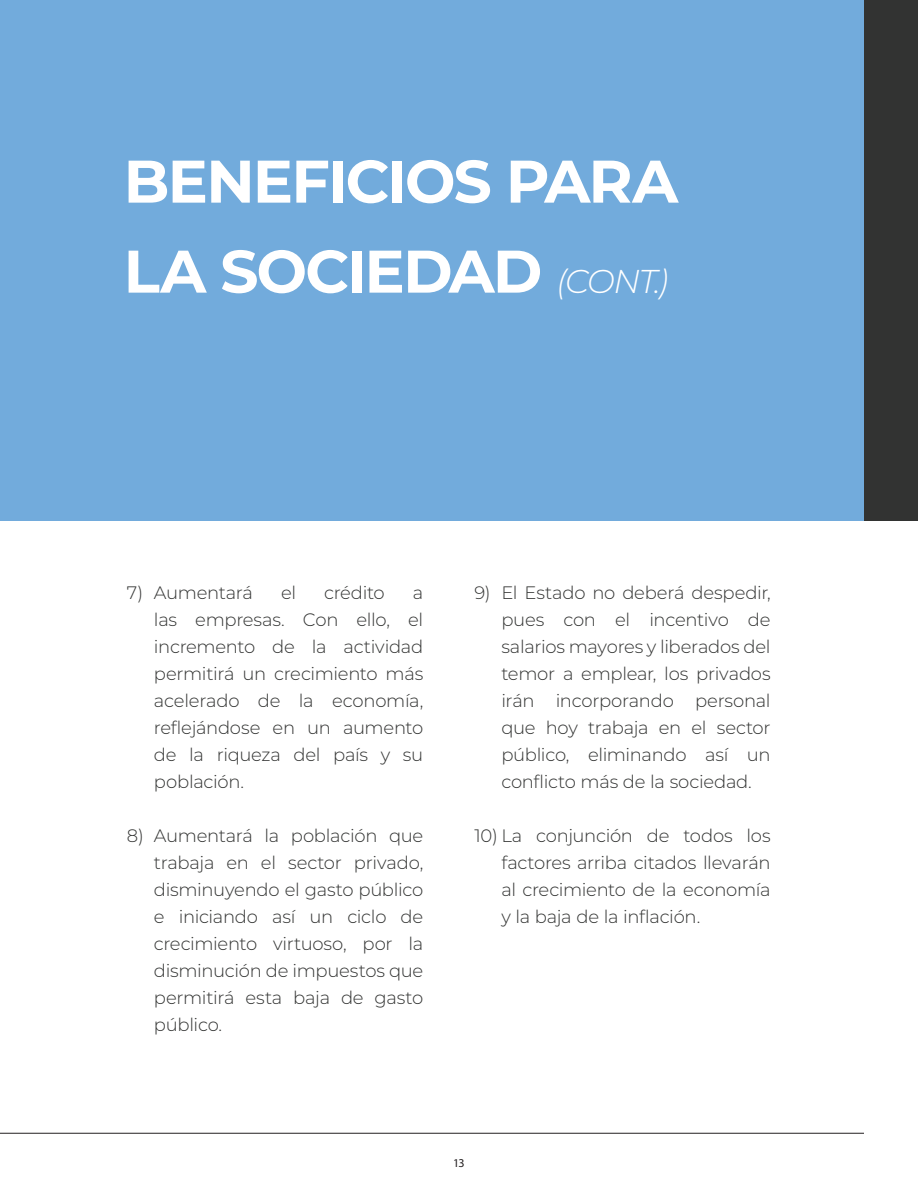
<style>
.page{position:relative;width:918px;height:1188px;background:#fff}
.page>*{position:absolute;margin:0;border:0;box-sizing:border-box;transform-origin:0 0}
.t1{font:700 60px/90px "Montserrat";letter-spacing:-.03em;color:#fff}
.t2{font:300 18px/27px "Montserrat";letter-spacing:-.015em;color:#323332;text-align:justify}
.t3{font:12px "Myriad Pro";color:#231f20}
.s1{font-weight:300;font-style:italic;font-size:33px}
</style>
<div class="page">
<hr style="left:0;top:1133px;width:864px;height:1px;background:#231f20">
<div style="left:0;top:0;width:864px;height:521px;background:#72abdc"></div>
<div style="left:864px;top:0;width:54px;height:521px;background:#323332"></div>
<h1 class="t1" style="left:124px;top:133px;width:556px">BENEFICIOS PARA<br>LA SOCIEDAD <span class="s1">(CONT.)</span></h1>
<p class="t2" style="left:127px;top:579px;width:128px">7) Aumentará</p>
<p class="t2" style="left:281px;top:579px;width:17px">el</p>
<p class="t2" style="left:324px;top:579px;width:62px">crédito</p>
<p class="t2" style="left:154px;top:579px;width:271px;text-indent:259px">a las empresas. Con ello, el incremento de la actividad permitirá un crecimiento más acelerado de la economía, reflejándose en un aumento de la riqueza del país y su población.</p>
<p class="t2" style="left:154px;top:822px;width:271px;text-indent:-27px">8) Aumentará la población que trabaja en el sector privado, disminuyendo el gasto público e iniciando así un ciclo de crecimiento virtuoso, por la disminución de impuestos que permitirá esta baja de gasto público.</p>
<p class="t2" style="left:501px;top:579px;width:271px;text-indent:-27px">9) El Estado no deberá despedir, pues con el incentivo de salarios mayores y liberados del temor a emplear, los privados irán incorporando personal que hoy trabaja en el sector público, eliminando así un conflicto más de la sociedad.</p>
<p class="t2" style="left:501px;top:822px;width:271px;text-indent:-27px">10) La conjunción de todos los factores arriba citados llevarán al crecimiento de la economía y la baja de la inflación.</p>
<p class="t3" style="left:453px;top:1156px;width:13px">13</p>
</div>
